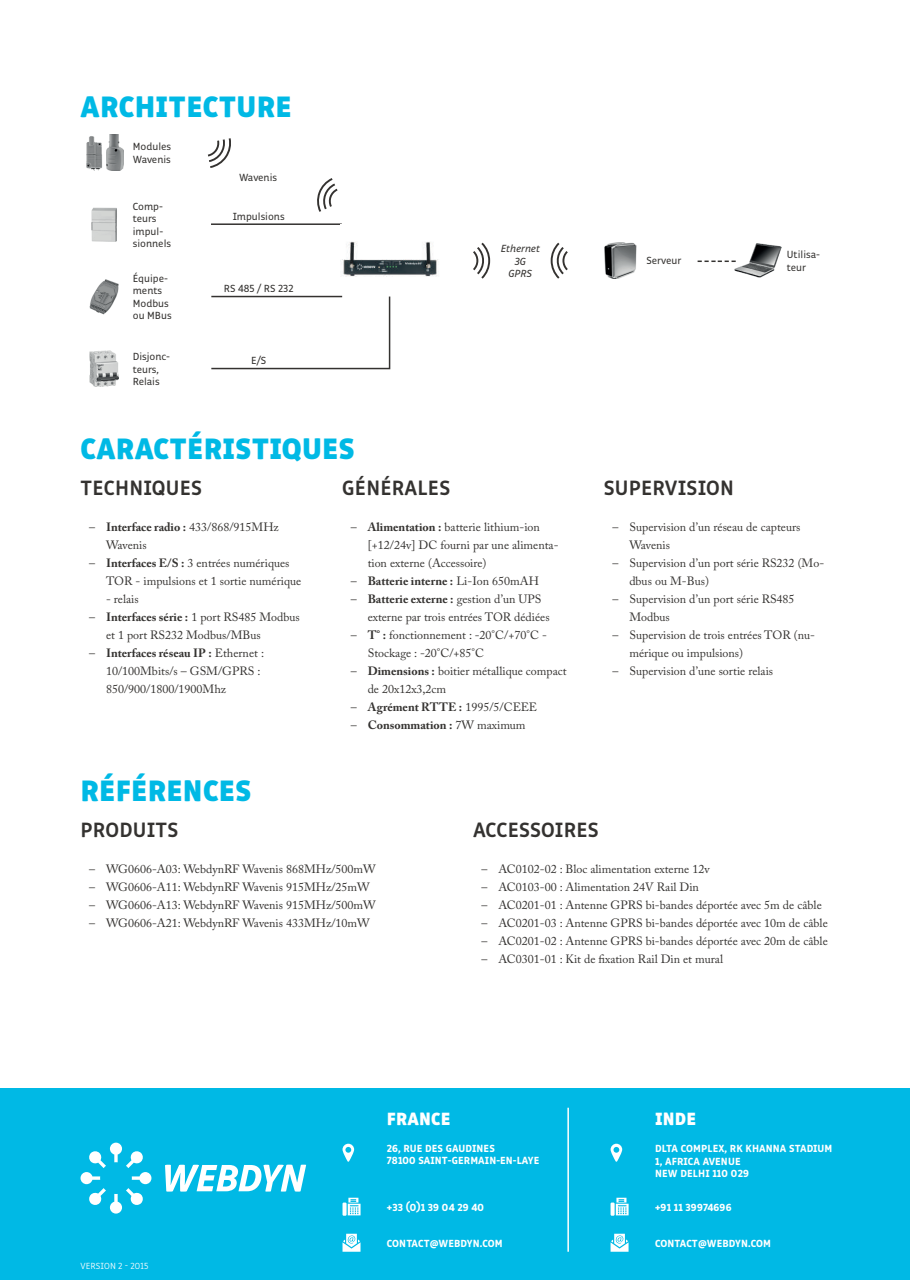
<style>
.page{position:relative;width:910px;height:1280px;background:#fff}
.page>*{position:absolute;margin:0;border:0;box-sizing:border-box;transform-origin:0 0}
.t1{font:900 30px "Respublika FY";letter-spacing:.01em;color:#00b9e5}
.t2{font:700 21px "Respublika FY";letter-spacing:.01em;color:#343230}
.t3{font:900 18px "Respublika FY";letter-spacing:.01em;color:#fff}
.t4{font:12px/18px "Adobe Caslon Pro";color:#343230}
.t5{font:700 12px "Adobe Caslon Pro";color:#343230}
.t6{font:800 10.5px/12.6px "Respublika FY";letter-spacing:.01em;color:#fff}
.t7{font:10.5px/12.6px "Respublika FY";color:#343230}
.t8{font:italic 10.5px/12.6px "Respublika FY";color:#343230;text-align:center}
.t9{font:300 9px "Respublika FY";letter-spacing:.01em;color:#fff}
.s1{font-weight:700}
.s2{font-weight:400}
</style>
<div class="page">
<div style="left:0;top:1089px;width:910px;height:191px;background:#00b9e5"></div>
<svg style="left:81px;top:1143px;width:70px;height:70px"></svg>
<svg style="left:165px;top:1164px;width:141px;height:28px"></svg>
<img style="left:604px;top:242px;width:33px;height:36px">
<img style="left:735px;top:243px;width:47px;height:35px">
<svg style="left:551px;top:243px;width:17px;height:36px"></svg>
<svg style="left:473px;top:243px;width:17px;height:36px"></svg>
<svg style="left:211px;top:295px;width:180px;height:75px"></svg>
<hr style="left:211px;top:296px;width:131px;height:1px;background:#343230">
<svg style="left:317px;top:178px;width:21px;height:34px"></svg>
<svg style="left:208px;top:138px;width:23px;height:30px"></svg>
<img style="left:90px;top:351px;width:28px;height:36px">
<img style="left:89px;top:279px;width:30px;height:36px">
<img style="left:91px;top:207px;width:26px;height:35px">
<img style="left:107px;top:135px;width:17px;height:36px">
<img style="left:86px;top:136px;width:16px;height:35px">
<svg style="left:611px;top:1234px;width:18px;height:18px"></svg>
<svg style="left:611px;top:1202px;width:4px;height:14px"></svg>
<svg style="left:616px;top:1198px;width:13px;height:17px"></svg>
<svg style="left:611px;top:1144px;width:11px;height:18px"></svg>
<hr style="left:567px;top:1108px;width:2px;height:144px;background:#fff">
<div style="left:342px;top:1202px;width:5px;height:14px;background:#fff"></div>
<svg style="left:348px;top:1198px;width:13px;height:17px"></svg>
<svg style="left:342px;top:1234px;width:18px;height:18px"></svg>
<svg style="left:342px;top:1144px;width:12px;height:18px"></svg>
<svg style="left:698px;top:261px;width:38px;height:1px"></svg>
<hr style="left:211px;top:223px;width:131px;height:2px;background:#343230">
<img style="left:340px;top:241px;width:99px;height:36px">
<h1 class="t1" style="left:81px;top:87px;width:213px">ARCHITECTURE</h1>
<p class="t7" style="left:133px;top:141px;width:40px">Modules<br>Wavenis</p>
<p class="t7" style="left:133px;top:200px;width:40px">Comp&shy;teurs impul&shy;sionnels</p>
<p class="t7" style="left:133px;top:272px;width:40px">Équipe&shy;ments<br>Modbus ou MBus</p>
<p class="t7" style="left:133px;top:351px;width:39px">Disjonc&shy;teurs,<br>Relais</p>
<p class="t7" style="left:239px;top:172px;width:40px">Wavenis</p>
<p class="t7" style="left:233px;top:210px;width:53px">Impulsions</p>
<p class="t7" style="left:224px;top:282px;width:71px">RS 485 / RS 232</p>
<p class="t7" style="left:251px;top:354px;width:17px">E/S</p>
<h1 class="t1" style="left:81px;top:429px;width:276px">CARACTÉRISTIQUES</h1>
<p class="t8" style="left:501px;top:243px;width:41px">Ethernet<br>3G<br>GPRS</p>
<h2 class="t2" style="left:81px;top:475px;width:123px">TECHNIQUES</h2>
<p class="t4" style="left:106px;top:517px;width:174px;text-indent:-17px">– <span class="s1">Interface radio :</span> 433/868/915MHz<br>Wavenis</p>
<p class="t4" style="left:106px;top:553px;width:197px;text-indent:-17px">– <span class="s1">Interfaces E/S :</span> 3 entrées numériques<br>TOR - impulsions et 1 sortie numérique</p>
<p class="t4" style="left:106px;top:589px;width:34px">- relais</p>
<p class="t4" style="left:106px;top:607px;width:195px;text-indent:-17px">– <span class="s1">Interfaces série :</span> 1 port RS485 Modbus et 1 port RS232 Modbus/MBus</p>
<p class="t4" style="left:106px;top:643px;width:160px;text-indent:-17px">– <span class="s1">Interfaces réseau IP :</span> Ethernet :<br>10/100Mbits/s – GSM/GPRS :<br>850/900/1800/1900Mhz</p>
<h1 class="t1" style="left:81px;top:771px;width:172px">RÉFÉRENCES</h1>
<h2 class="t2" style="left:342px;top:475px;width:110px">GÉNÉRALES</h2>
<p class="t4" style="left:368px;top:517px;width:192px;text-indent:-17px">– <span class="s1">Alimentation :</span> batterie lithium-ion [+12/24v] DC fourni par une alimenta&shy;tion externe (Accessoire)</p>
<p class="t5" style="left:351px;top:573px;width:190px"><span class="s2">–</span> Batterie interne : <span class="s2">Li-Ion 650mAH</span></p>
<p class="t4" style="left:368px;top:589px;width:183px;text-indent:-17px">– <span class="s1">Batterie externe :</span> gestion d’un UPS externe par trois entrées TOR dédiées</p>
<p class="t4" style="left:368px;top:625px;width:181px;text-indent:-17px">– <span class="s1">T° :</span> fonctionnement : -20°C/+70°C -<br>Stockage : -20°C/+85°C</p>
<p class="t4" style="left:368px;top:661px;width:200px;text-indent:-17px">– <span class="s1">Dimensions :</span> boitier métallique compact de 20x12x3,2cm</p>
<p class="t5" style="left:351px;top:699px;width:188px"><span class="s2">–</span> Agrément RTTE : <span class="s2">1995/5/CEEE</span></p>
<p class="t5" style="left:351px;top:717px;width:176px"><span class="s2">–</span> Consommation : <span class="s2">7W maximum</span></p>
<p class="t7" style="left:647px;top:255px;width:36px">Serveur</p>
<p class="t7" style="left:787px;top:249px;width:35px">Utilisa&shy;teur</p>
<h2 class="t2" style="left:604px;top:475px;width:132px">SUPERVISION</h2>
<p class="t4" style="left:629px;top:517px;width:173px;text-indent:-17px">– Supervision d’un réseau de capteurs<br>Wavenis</p>
<p class="t4" style="left:629px;top:553px;width:196px;text-indent:-17px">– Supervision d’un port série RS232 (Mo&shy;dbus ou M-Bus)</p>
<p class="t4" style="left:629px;top:589px;width:167px;text-indent:-17px">– Supervision d’un port série RS485<br>Modbus</p>
<p class="t4" style="left:629px;top:625px;width:187px;text-indent:-17px">– Supervision de trois entrées TOR (nu&shy;mérique ou impulsions)</p>
<p class="t4" style="left:612px;top:661px;width:162px">– Supervision d’une sortie relais</p>
<h2 class="t2" style="left:81px;top:817px;width:99px">PRODUITS</h2>
<p class="t4" style="left:89px;top:859px;width:288px">– WG0606-A03: WebdynRF Wavenis 868MHz/500mW</p>
<p class="t4" style="left:89px;top:877px;width:282px">– WG0606-A11: WebdynRF Wavenis 915MHz/25mW</p>
<p class="t4" style="left:89px;top:895px;width:288px">– WG0606-A13: WebdynRF Wavenis 915MHz/500mW</p>
<p class="t4" style="left:89px;top:913px;width:282px">– WG0606-A21: WebdynRF Wavenis 433MHz/10mW</p>
<h2 class="t2" style="left:473px;top:817px;width:127px">ACCESSOIRES</h2>
<p class="t4" style="left:481px;top:859px;width:230px">– AC0102-02 : Bloc alimentation externe 12v</p>
<p class="t4" style="left:481px;top:877px;width:219px">– AC0103-00 : Alimentation 24V Rail Din</p>
<p class="t4" style="left:481px;top:895px;width:342px">– AC0201-01 : Antenne GPRS bi-bandes déportée avec 5m de câble</p>
<p class="t4" style="left:481px;top:913px;width:348px">– AC0201-03 : Antenne GPRS bi-bandes déportée avec 10m de câble</p>
<p class="t4" style="left:481px;top:931px;width:348px">– AC0201-02 : Antenne GPRS bi-bandes déportée avec 20m de câble</p>
<p class="t4" style="left:481px;top:949px;width:243px">– AC0301-01 : Kit de fixation Rail Din et mural</p>
<p class="t9" style="left:81px;top:1260px;width:69px">VERSION 2 - 2015</p>
<h3 class="t3" style="left:387px;top:1107px;width:65px">FRANCE</h3>
<h3 class="t3" style="left:655px;top:1107px;width:42px">INDE</h3>
<p class="t6" style="left:387px;top:1142px;width:154px">26, RUE DES GAUDINES<br>78100 SAINT-GERMAIN-EN-LAYE</p>
<p class="t6" style="left:655px;top:1143px;width:179px">DLTA COMPLEX, RK KHANNA STADIUM<br>1, AFRICA AVENUE<br>NEW DELHI 110 029</p>
<p class="t6" style="left:387px;top:1201px;width:99px">+33 (0)1 39 04 29 40</p>
<p class="t6" style="left:387px;top:1237px;width:117px">CONTACT@WEBDYN.COM</p>
<p class="t6" style="left:655px;top:1201px;width:78px">+91 11 39974696</p>
<p class="t6" style="left:655px;top:1237px;width:117px">CONTACT@WEBDYN.COM</p>
</div>
